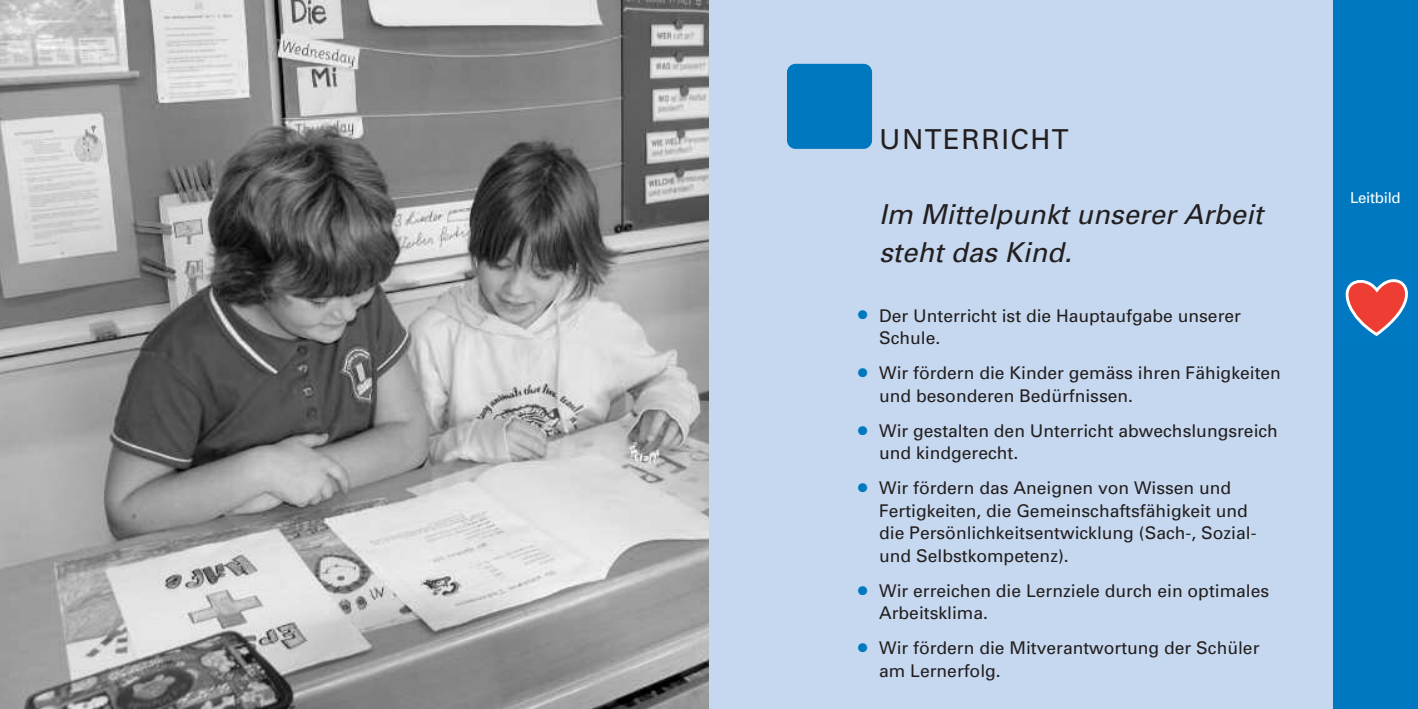
<style>
.page{position:relative;width:1418px;height:709px;background:#fff}
.page>*{position:absolute;margin:0;border:0;box-sizing:border-box;transform-origin:0 0}
.t1{font:italic 27.5px/37.5px "Univers";color:#231f20}
.t2{font:27.5px "Univers";letter-spacing:.055em;color:#231f20}
.t3{font:17.5px/22.5px "Univers";color:#231f20}
.t4{font:15px "Univers";letter-spacing:-.015em;color:#fff}
.t5{font:12.5px "Zapf Dingbats";color:#0078c0}
</style>
<div class="page">
<div style="left:709px;top:0;width:623px;height:709px;background:#c6d8ef"></div>
<img style="left:0;top:0;width:709px;height:709px">
<div style="left:787px;top:64px;width:85px;height:85px;background:#0078c0;border-radius:9px"></div>
<div style="left:1332px;top:0;width:85px;height:709px;background:#0078c0"></div>
<svg style="left:1345px;top:279px;width:63px;height:57px"></svg>
<h1 class="t2" style="left:879px;top:129px;width:191px">UNTERRICHT</h1>
<h1 class="t1" style="left:879px;top:198px;width:385px">Im Mittelpunkt unserer Arbeit steht das Kind.</h1>
<p class="t5" style="left:857px;top:308px;width:11px">●</p>
<p class="t5" style="left:857px;top:365px;width:11px">●</p>
<p class="t5" style="left:857px;top:423px;width:11px">●</p>
<p class="t5" style="left:857px;top:480px;width:11px">●</p>
<p class="t5" style="left:857px;top:583px;width:11px">●</p>
<p class="t5" style="left:857px;top:640px;width:11px">●</p>
<p class="t3" style="left:879px;top:306px;width:363px">Der Unterricht ist die Hauptaufgabe unserer<br>Schule.</p>
<p class="t3" style="left:879px;top:363px;width:403px">Wir fördern die Kinder gemäss ihren Fähigkeiten und besonderen Bedürfnissen.</p>
<p class="t3" style="left:879px;top:421px;width:400px">Wir gestalten den Unterricht abwechslungsreich und kindgerecht.</p>
<p class="t3" style="left:879px;top:478px;width:379px">Wir fördern das Aneignen von Wissen und Fertigkeiten, die Gemeinschaftsfähigkeit und die Persönlichkeitsentwicklung (Sach-, Sozial&shy;und Selbstkompetenz).</p>
<p class="t3" style="left:879px;top:581px;width:391px">Wir erreichen die Lernziele durch ein optimales<br>Arbeitsklima.</p>
<p class="t3" style="left:879px;top:638px;width:382px">Wir fördern die Mitverantwortung der Schüler am Lernerfolg.</p>
<p class="t4" style="left:1349px;top:192px;width:52px">Leitbild</p>
</div>
